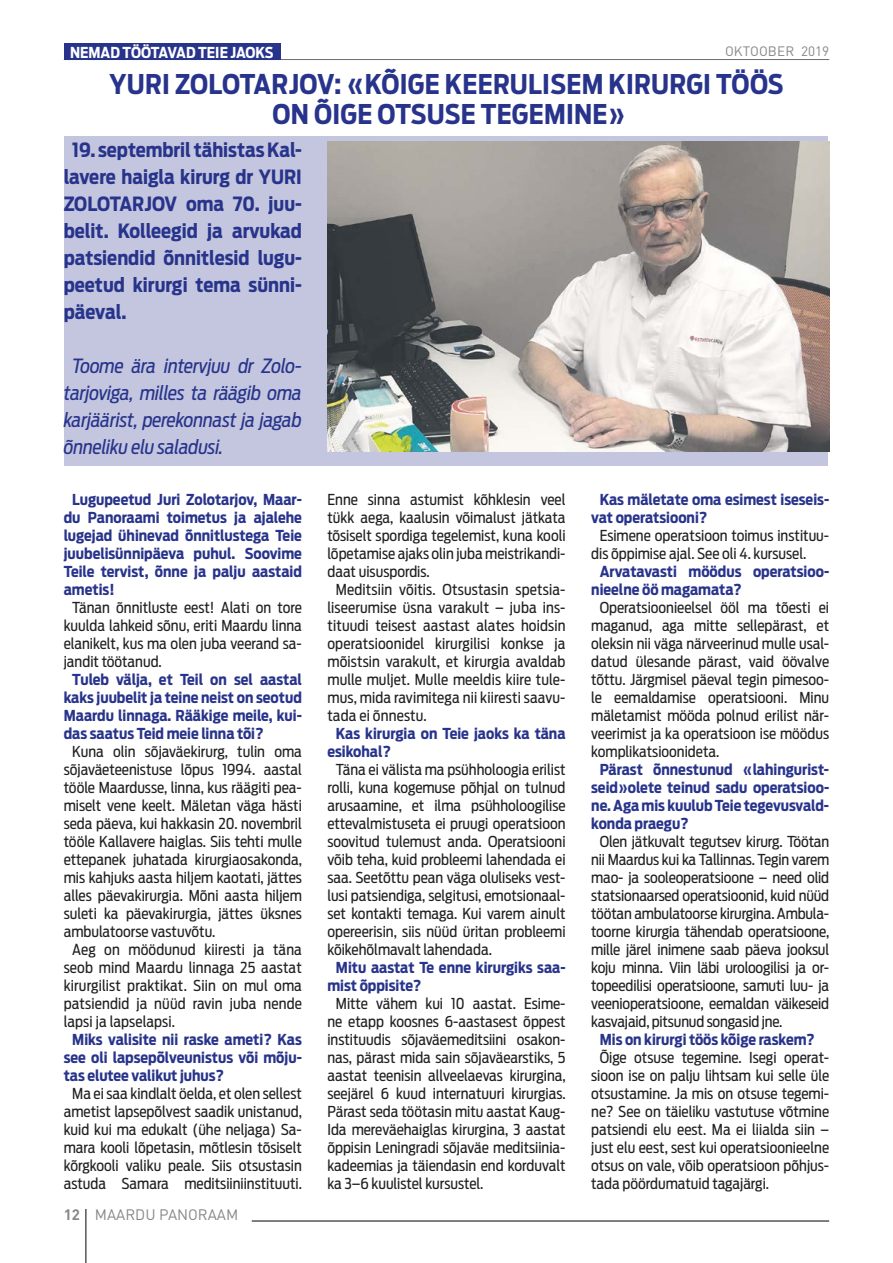
<style>
.page{position:relative;width:893px;height:1263px;background:#fff}
.page>*{position:absolute;margin:0;border:0;box-sizing:border-box;transform-origin:0 0}
.t1{font:700 27px/30px "Ford Antenna Cond";letter-spacing:.01em;color:#28348b;text-align:center}
.t2{font:700 19.5px/27px "Ford Antenna Cond";color:#28348b;text-align:justify}
.t3{font:italic 19.5px/27px "Ford Antenna Cond";letter-spacing:-.01em;color:#28348b;text-align:justify}
.t4{font:15px/18px "Ford Antenna Cond";color:#212121;text-align:justify}
.t5{font:700 15px/18px "Ford Antenna Cond";color:#28348b;text-align:justify}
.t6{font:700 15px "Ford Antenna Cond";color:#fff}
.t7{font:15px "DIN Pro";color:#878787}
.t8{font:13.5px "DIN Pro";letter-spacing:.01em;color:#878787}
.s1{font-weight:700}
</style>
<div class="page">
<hr style="left:252px;top:1221px;width:577px;height:1px;background:#000">
<hr style="left:86px;top:1209px;width:1px;height:54px;background:#000">
<hr style="left:64px;top:59px;width:765px;height:1px;background:#706f6f">
<div style="left:64px;top:43px;width:216px;height:17px;background:#28348b"></div>
<div style="left:64px;top:137px;width:764px;height:329px;background:#c3c6de"></div>
<img style="left:327px;top:142px;width:502px;height:310px">
<p class="t6" style="left:70px;top:39px;width:205px">NEMAD TÖÖTAVAD TEIE JAOKS</p>
<h1 class="t1" style="left:110px;top:66px;width:675px">YURI ZOLOTARJOV: «KÕIGE KEERULISEM KIRURGI TÖÖS<br>ON ÕIGE OTSUSE TEGEMINE»</h1>
<p class="t8" style="left:725px;top:42px;width:106px">OKTOOBER 2019</p>
<h2 class="t2" style="left:64px;top:134px;width:240px;text-indent:9px">19. septembril tähistas Kal&shy;lavere haigla kirurg dr YURI ZOLOTARJOV oma 70. juu&shy;belit. Kolleegid ja arvukad patsiendid õnnitlesid lugu&shy;peetud kirurgi tema sünni&shy;päeval.</h2>
<h2 class="t3" style="left:64px;top:350px;width:240px;text-indent:9px">Toome ära intervjuu dr Zolo&shy;tarjoviga, milles ta räägib oma karjäärist, perekonnast ja jagab õnneliku elu saladusi.</h2>
<p class="t5" style="left:64px;top:488px;width:240px;text-indent:9px">Lugupeetud Juri Zolotarjov, Maar&shy;du Panoraami toimetus ja ajalehe lugejad ühinevad õnnitlustega Teie juubelisünnipäeva puhul. Soovime Teile tervist, õnne ja palju aastaid ametis!</p>
<p class="t4" style="left:64px;top:596px;width:240px;text-indent:9px">Tänan õnnitluste eest! Alati on tore kuulda lahkeid sõnu, eriti Maardu linna elanikelt, kus ma olen juba veerand sa&shy;jandit töötanud.</p>
<p class="t5" style="left:64px;top:668px;width:240px;text-indent:9px">Tuleb välja, et Teil on sel aastal kaks juubelit ja teine neist on seotud Maardu linnaga. Rääkige meile, kui&shy;das saatus Teid meie linna tõi?</p>
<p class="t4" style="left:72px;top:740px;width:231px">Kuna olin sõjaväekirurg, tulin oma</p>
<p class="t4" style="left:64px;top:758px;width:240px">sõjaväeteenistuse lõpus 1994. aastal</p>
<p class="t4" style="left:64px;top:776px;width:240px">tööle Maardusse, linna, kus räägiti pea-</p>
<p class="t4" style="left:64px;top:794px;width:240px">miselt vene keelt. Mäletan väga hästi</p>
<p class="t4" style="left:64px;top:812px;width:240px">seda päeva, kui hakkasin 20. novembril</p>
<p class="t4" style="left:64px;top:830px;width:240px">tööle Kallavere haiglas. Siis tehti mulle</p>
<p class="t4" style="left:64px;top:848px;width:240px">ettepanek juhatada kirurgiaosakonda,</p>
<p class="t4" style="left:64px;top:866px;width:240px">mis kahjuks aasta hiljem kaotati, jättes</p>
<p class="t4" style="left:64px;top:884px;width:240px">alles päevakirurgia. Mõni aasta hiljem</p>
<p class="t4" style="left:64px;top:902px;width:240px">suleti ka päevakirurgia, jättes üksnes</p>
<p class="t4" style="left:64px;top:920px;width:153px">ambulatoorse vastuvõtu.</p>
<p class="t4" style="left:72px;top:938px;width:231px">Aeg on möödunud kiiresti ja täna</p>
<p class="t4" style="left:64px;top:956px;width:240px">seob mind Maardu linnaga 25 aastat</p>
<p class="t4" style="left:64px;top:974px;width:240px">kirurgilist praktikat. Siin on mul oma</p>
<p class="t4" style="left:64px;top:992px;width:240px">patsiendid ja nüüd ravin juba nende</p>
<p class="t4" style="left:64px;top:1010px;width:113px">lapsi ja lapselapsi.</p>
<p class="t5" style="left:64px;top:1028px;width:240px;text-indent:9px">Miks valisite nii raske ameti? Kas see oli lapsepõlveunistus või mõju&shy;tas elutee valikut juhus?</p>
<p class="t4" style="left:64px;top:1082px;width:240px;text-align:center">Ma ei saa kindlalt öelda, et olen sellest ametist lapsepõlvest saadik unistanud, kuid kui ma edukalt (ühe neljaga) Sa&shy;mara kooli lõpetasin, mõtlesin tõsiselt kõrgkooli valiku peale. Siis otsustasin astuda Samara meditsiiniinstituuti.</p>
<p class="t7" style="left:64px;top:1205px;width:176px"><span class="s1">12</span> MAARDU PANORAAM</p>
<p class="t4" style="left:327px;top:488px;width:240px">Enne sinna astumist kõhklesin veel</p>
<p class="t4" style="left:327px;top:506px;width:240px">tükk aega, kaalusin võimalust jätkata</p>
<p class="t4" style="left:327px;top:524px;width:240px">tõsiselt spordiga tegelemist, kuna kooli</p>
<p class="t4" style="left:327px;top:542px;width:240px">lõpetamise ajaks olin juba meistrikandi-</p>
<p class="t4" style="left:327px;top:560px;width:104px">daat uisuspordis.</p>
<p class="t4" style="left:336px;top:578px;width:231px">Meditsiin võitis. Otsustasin spetsia-</p>
<p class="t4" style="left:327px;top:596px;width:240px">liseerumise üsna varakult – juba ins-</p>
<p class="t4" style="left:327px;top:614px;width:240px">tituudi teisest aastast alates hoidsin</p>
<p class="t4" style="left:327px;top:632px;width:240px">operatsioonidel kirurgilisi konkse ja</p>
<p class="t4" style="left:327px;top:650px;width:240px">mõistsin varakult, et kirurgia avaldab</p>
<p class="t4" style="left:327px;top:668px;width:240px">mulle muljet. Mulle meeldis kiire tule-</p>
<p class="t4" style="left:327px;top:686px;width:240px">mus, mida ravimitega nii kiiresti saavu-</p>
<p class="t4" style="left:327px;top:704px;width:101px">tada ei õnnestu.</p>
<p class="t5" style="left:327px;top:722px;width:240px;text-indent:9px">Kas kirurgia on Teie jaoks ka täna esikohal?</p>
<p class="t4" style="left:327px;top:758px;width:240px;text-indent:9px">Täna ei välista ma psühholoogia erilist rolli, kuna kogemuse põhjal on tulnud arusaamine, et ilma psühholoogilise ettevalmistuseta ei pruugi operatsioon soovitud tulemust anda. Operatsiooni võib teha, kuid probleemi lahendada ei saa. Seetõttu pean väga oluliseks vest&shy;lusi patsiendiga, selgitusi, emotsionaal&shy;set kontakti temaga. Kui varem ainult opereerisin, siis nüüd üritan probleemi kõikehõlmavalt lahendada.</p>
<p class="t5" style="left:327px;top:956px;width:240px;text-indent:9px">Mitu aastat Te enne kirurgiks saa&shy;mist õppisite?</p>
<p class="t4" style="left:327px;top:992px;width:240px;text-indent:9px">Mitte vähem kui 10 aastat. Esime&shy;ne etapp koosnes 6-aastasest õppest instituudis sõjaväemeditsiini osakon&shy;nas, pärast mida sain sõjaväearstiks, 5 aastat teenisin allveelaevas kirurgina, seejärel 6 kuud internatuuri kirurgias.<br>Pärast seda töötasin mitu aastat Kaug-Ida mereväehaiglas kirurgina, 3 aastat õppisin Leningradi sõjaväe meditsiinia&shy;kadeemias ja täiendasin end korduvalt ka 3–6 kuulistel kursustel.</p>
<p class="t5" style="left:591px;top:488px;width:239px;text-indent:9px">Kas mäletate oma esimest iseseis&shy;vat operatsiooni?</p>
<p class="t4" style="left:591px;top:524px;width:239px;text-indent:9px">Esimene operatsioon toimus instituu&shy;dis õppimise ajal. See oli 4. kursusel.</p>
<p class="t5" style="left:591px;top:560px;width:239px;text-indent:9px">Arvatavasti möödus operatsioo&shy;nieelne öö magamata?</p>
<p class="t4" style="left:591px;top:596px;width:239px;text-indent:9px">Operatsioonieelsel ööl ma tõesti ei maganud, aga mitte sellepärast, et oleksin nii väga närveerinud mulle usal&shy;datud ülesande pärast, vaid öövalve tõttu. Järgmisel päeval tegin pimesoo&shy;le eemaldamise operatsiooni. Minu mäletamist mööda polnud erilist när&shy;veerimist ja ka operatsioon ise möödus komplikatsioonideta.</p>
<p class="t5" style="left:591px;top:758px;width:239px;text-indent:9px">Pärast õnnestunud «lahingurist&shy;seid»olete teinud sadu operatsioo&shy;ne. Aga mis kuulub Teie tegevusvald&shy;konda praegu?</p>
<p class="t4" style="left:591px;top:830px;width:240px;text-indent:9px">Olen jätkuvalt tegutsev kirurg. Töötan nii Maardus kui ka Tallinnas. Tegin varem mao- ja sooleoperatsioone – need olid statsionaarsed operatsioonid, kuid nüüd töötan ambulatoorse kirurgina. Ambula&shy;toorne kirurgia tähendab operatsioone, mille järel inimene saab päeva jooksul koju minna. Viin läbi uroloogilisi ja or&shy;topeedilisi operatsioone, samuti luu- ja veenioperatsioone, eemaldan väikeseid kasvajaid, pitsunud songasid jne.</p>
<p class="t5" style="left:600px;top:1028px;width:217px">Mis on kirurgi töös kõige raskem?</p>
<p class="t4" style="left:591px;top:1046px;width:239px;text-indent:9px">Õige otsuse tegemine. Isegi operat&shy;sioon ise on palju lihtsam kui selle üle otsustamine. Ja mis on otsuse tegemi&shy;ne? See on täieliku vastutuse võtmine patsiendi elu eest. Ma ei liialda siin – just elu eest, sest kui operatsioonieelne otsus on vale, võib operatsioon põhjus&shy;tada pöördumatuid tagajärgi.</p>
</div>
